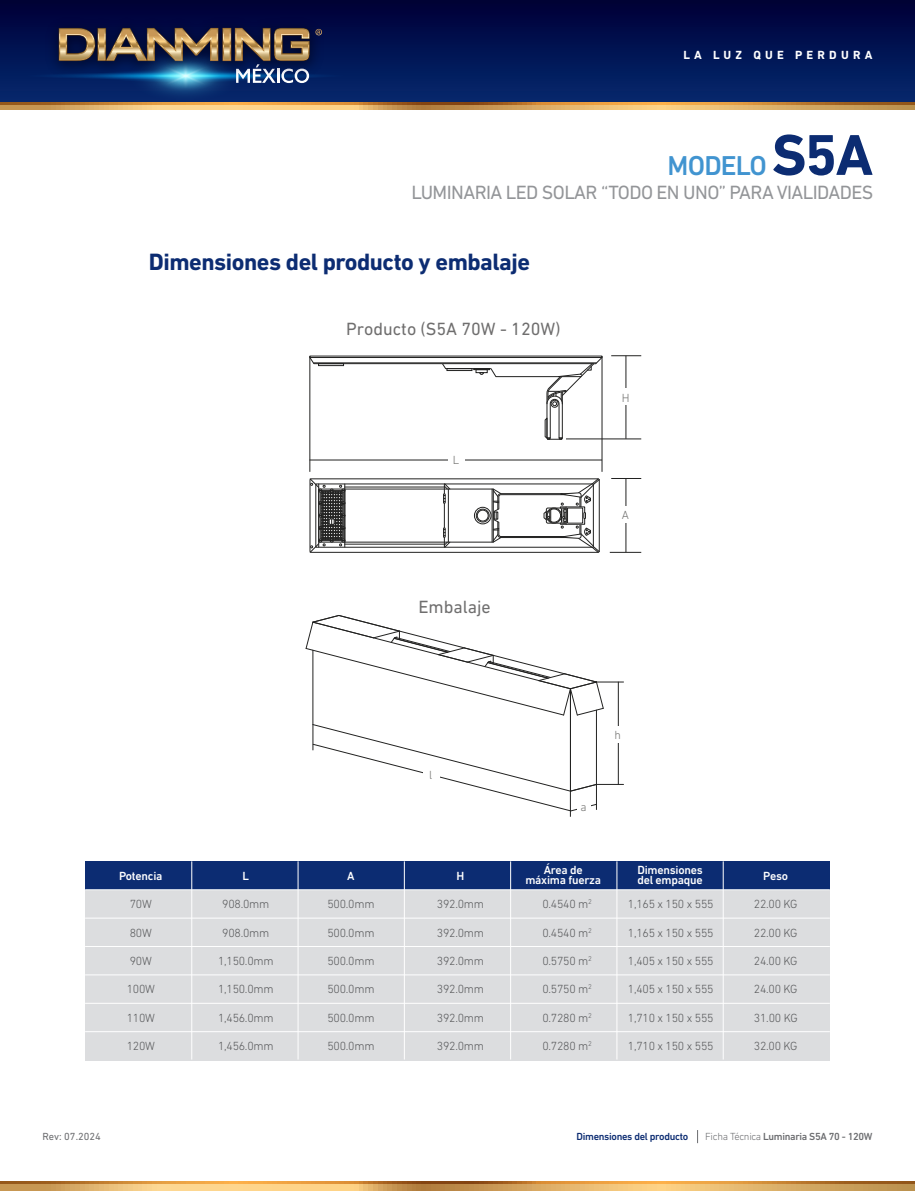
<style>
.page{position:relative;width:915px;height:1191px;background:#fff}
.page>*{position:absolute;margin:0;border:0;box-sizing:border-box;transform-origin:0 0}
.t1{font:500 27.75px "DIN Next LT Pro";letter-spacing:-.03em;color:#4194d0}
.t2{font:700 24px "DIN Next LT Pro";letter-spacing:-.02em;color:#0c2c72}
.t3{font:19.5px "DIN Next LT Pro";letter-spacing:-.03em;color:#939598}
.t4{font:18px "DIN Next LT Pro";color:#6f6e6e}
.t5{font:300 12px "DIN Next LT Pro";letter-spacing:-.02em;color:#57585a}
.t6{font:500 12px "DIN Next LT Pro";letter-spacing:-.02em;color:#fff}
.t7{font:700 12px "DIN Next LT Pro";letter-spacing:.35em;color:#fff}
.t8{font:300 12px "DIN Next LT Pro";color:#70706e}
.t9{font:500 10.5px "DIN Next LT Pro";letter-spacing:-.03em;color:#6c6d70}
.t10{font:500 10.5px "DIN Next LT Pro";letter-spacing:-.03em;color:#0c2c72}
.t11{font:10.5px "DIN Next LT Pro";color:#6c6d70}
.s1{font-weight:700;font-size:58.5px;color:#0c2c72}
.s2{font-weight:300}
</style>
<div class="page">
<div style="left:0;top:0;width:914px;height:106px;background:linear-gradient(to bottom,#000039,#13306a)"></div>
<img style="left:4px;top:0;width:360px;height:110px">
<svg style="left:21px;top:28px;width:328px;height:75px;background:#354363"></svg>
<svg style="left:0;top:1183px;width:914px;height:8px;background:#ddae66"></svg>
<svg style="left:0;top:1181px;width:914px;height:2px;background:#c88131"></svg>
<svg style="left:0;top:104px;width:914px;height:5px;background:#dbaa62"></svg>
<svg style="left:0;top:103px;width:914px;height:1px"></svg>
<div style="left:85px;top:861px;width:744px;height:199px;background:#dcdddf"></div>
<div style="left:85px;top:861px;width:744px;height:29px;background:#0c2c72"></div>
<svg style="left:697px;top:1130px;width:1px;height:13px"></svg>
<hr style="left:85px;top:974px;width:744px;height:1px;background:#fff">
<hr style="left:85px;top:917px;width:744px;height:1px;background:#fff">
<hr style="left:85px;top:1031px;width:744px;height:1px;background:#fff">
<hr style="left:85px;top:889px;width:744px;height:1px;background:#fff">
<hr style="left:85px;top:1003px;width:744px;height:1px;background:#fff">
<hr style="left:85px;top:946px;width:744px;height:1px;background:#fff">
<hr style="left:297px;top:861px;width:1px;height:198px;background:#fff">
<hr style="left:191px;top:861px;width:1px;height:198px;background:#fff">
<hr style="left:404px;top:861px;width:1px;height:198px;background:#fff">
<hr style="left:510px;top:861px;width:1px;height:198px;background:#fff">
<hr style="left:616px;top:861px;width:1px;height:198px;background:#fff">
<hr style="left:722px;top:861px;width:1px;height:198px;background:#fff">
<hr style="left:611px;top:355px;width:30px;height:1px;background:#222221">
<hr style="left:566px;top:439px;width:75px;height:1px;background:#222221">
<hr style="left:625px;top:356px;width:1px;height:83px;background:#222221">
<div style="left:616px;top:388px;width:17px;height:17px;background:#fff"></div>
<hr style="left:611px;top:478px;width:30px;height:1px;background:#222221">
<hr style="left:609px;top:552px;width:32px;height:1px;background:#222221">
<hr style="left:625px;top:478px;width:1px;height:74px;background:#222221">
<div style="left:616px;top:506px;width:17px;height:16px;background:#fff"></div>
<svg style="left:310px;top:356px;width:291px;height:84px"></svg>
<hr style="left:309px;top:356px;width:1px;height:116px;background:#222221">
<hr style="left:601px;top:356px;width:1px;height:116px;background:#222221">
<hr style="left:309px;top:460px;width:293px;height:1px;background:#222221">
<hr style="left:310px;top:357px;width:291px;height:1px;background:#222221">
<div style="left:448px;top:452px;width:16px;height:17px;background:#fff"></div>
<div style="left:318px;top:363px;width:25px;height:3px;border:1px solid #222221"></div>
<div style="left:310px;top:478px;width:289px;height:74px;border:1px solid #222221"></div>
<hr style="left:491px;top:489px;width:1px;height:53px;background:#222221">
<div style="left:477px;top:510px;width:11px;height:11px;border:1px solid #222221;border-radius:50%"></div>
<div style="left:476px;top:509px;width:13px;height:13px;border:1px solid #222221;border-radius:50%"></div>
<div style="left:474px;top:507px;width:17px;height:17px;border:1px solid #222221;border-radius:50%"></div>
<svg style="left:492px;top:478px;width:107px;height:75px"></svg>
<hr style="left:448px;top:489px;width:1px;height:53px;background:#222221">
<hr style="left:444px;top:484px;width:1px;height:63px;background:#222221">
<hr style="left:344px;top:487px;width:100px;height:1px;background:#222221">
<svg style="left:443px;top:483px;width:7px;height:20px"></svg>
<hr style="left:344px;top:544px;width:100px;height:1px;background:#222221">
<svg style="left:309px;top:478px;width:36px;height:75px"></svg>
<svg style="left:443px;top:527px;width:7px;height:21px"></svg>
<svg style="left:305px;top:615px;width:318px;height:201px"></svg>
<div style="left:610px;top:726px;width:16px;height:17px;background:#fff"></div>
<div style="left:576px;top:799px;width:14px;height:17px;background:#fff"></div>
<div style="left:423px;top:766px;width:16px;height:17px;background:#fff"></div>
<p class="t7" style="left:683px;top:48px;width:190px">LA LUZ QUE PERDURA</p>
<h1 class="t1" style="left:667px;top:149px;width:207px">MODELO <span class="s1">S5A</span></h1>
<h3 class="t3" style="left:411px;top:181px;width:463px">LUMINARIA LED SOLAR “TODO EN UNO” PARA VIALIDADES</h3>
<p class="t2" style="left:149px;top:248px;width:382px">Dimensiones del producto y embalaje</p>
<p class="t4" style="left:346px;top:319px;width:216px">Producto (S5A 70W - 120W)</p>
<p class="t8" style="left:453px;top:453px;width:8px">L</p>
<p class="t4" style="left:418px;top:597px;width:74px">Embalaje</p>
<p class="t8" style="left:621px;top:391px;width:9px">H</p>
<p class="t8" style="left:621px;top:508px;width:9px">A</p>
<p class="t8" style="left:429px;top:768px;width:5px">l</p>
<p class="t8" style="left:580px;top:800px;width:8px">a</p>
<p class="t8" style="left:614px;top:728px;width:8px">h</p>
<p class="t6" style="left:543px;top:862px;width:41px">Área de</p>
<p class="t6" style="left:525px;top:873px;width:77px">máxima fuerza</p>
<p class="t6" style="left:637px;top:862px;width:67px">Dimensiones</p>
<p class="t6" style="left:637px;top:873px;width:67px">del empaque</p>
<p class="t6" style="left:119px;top:869px;width:45px">Potencia</p>
<p class="t6" style="left:242px;top:869px;width:8px">L</p>
<p class="t6" style="left:347px;top:869px;width:9px">A</p>
<p class="t6" style="left:456px;top:869px;width:9px">H</p>
<p class="t6" style="left:763px;top:869px;width:26px">Peso</p>
<p class="t5" style="left:130px;top:897px;width:24px">70W</p>
<p class="t5" style="left:222px;top:897px;width:49px">908.0mm</p>
<p class="t5" style="left:327px;top:897px;width:49px">500.0mm</p>
<p class="t5" style="left:437px;top:897px;width:49px">392.0mm</p>
<p class="t5" style="left:542px;top:897px;width:51px">0.4540 m<sup>2</sup></p>
<p class="t5" style="left:627px;top:897px;width:87px">1,165 x 150 x 555</p>
<p class="t5" style="left:753px;top:897px;width:45px">22.00 KG</p>
<p class="t5" style="left:130px;top:925px;width:24px">80W</p>
<p class="t5" style="left:222px;top:925px;width:49px">908.0mm</p>
<p class="t5" style="left:327px;top:925px;width:49px">500.0mm</p>
<p class="t5" style="left:437px;top:925px;width:49px">392.0mm</p>
<p class="t5" style="left:542px;top:925px;width:51px">0.4540 m<sup>2</sup></p>
<p class="t5" style="left:627px;top:925px;width:87px">1,165 x 150 x 555</p>
<p class="t5" style="left:753px;top:925px;width:45px">22.00 KG</p>
<p class="t5" style="left:130px;top:954px;width:24px">90W</p>
<p class="t5" style="left:218px;top:954px;width:57px">1,150.0mm</p>
<p class="t5" style="left:327px;top:954px;width:49px">500.0mm</p>
<p class="t5" style="left:437px;top:954px;width:49px">392.0mm</p>
<p class="t5" style="left:542px;top:954px;width:51px">0.5750 m<sup>2</sup></p>
<p class="t5" style="left:627px;top:954px;width:87px">1,405 x 150 x 555</p>
<p class="t5" style="left:753px;top:954px;width:45px">24.00 KG</p>
<p class="t5" style="left:127px;top:982px;width:30px">100W</p>
<p class="t5" style="left:218px;top:982px;width:57px">1,150.0mm</p>
<p class="t5" style="left:327px;top:982px;width:49px">500.0mm</p>
<p class="t5" style="left:437px;top:982px;width:49px">392.0mm</p>
<p class="t5" style="left:542px;top:982px;width:51px">0.5750 m<sup>2</sup></p>
<p class="t5" style="left:627px;top:982px;width:87px">1,405 x 150 x 555</p>
<p class="t5" style="left:753px;top:982px;width:45px">24.00 KG</p>
<p class="t5" style="left:127px;top:1010px;width:30px">110W</p>
<p class="t5" style="left:218px;top:1010px;width:57px">1,456.0mm</p>
<p class="t5" style="left:327px;top:1010px;width:49px">500.0mm</p>
<p class="t5" style="left:437px;top:1010px;width:49px">392.0mm</p>
<p class="t5" style="left:542px;top:1010px;width:51px">0.7280 m<sup>2</sup></p>
<p class="t5" style="left:627px;top:1010px;width:87px">1,710 x 150 x 555</p>
<p class="t5" style="left:753px;top:1010px;width:45px">31.00 KG</p>
<p class="t5" style="left:127px;top:1039px;width:30px">120W</p>
<p class="t5" style="left:218px;top:1039px;width:57px">1,456.0mm</p>
<p class="t5" style="left:327px;top:1039px;width:49px">500.0mm</p>
<p class="t5" style="left:437px;top:1039px;width:49px">392.0mm</p>
<p class="t5" style="left:542px;top:1039px;width:51px">0.7280 m<sup>2</sup></p>
<p class="t5" style="left:627px;top:1039px;width:87px">1,710 x 150 x 555</p>
<p class="t5" style="left:753px;top:1039px;width:45px">32.00 KG</p>
<p class="t11" style="left:43px;top:1130px;width:60px">Rev: 07.2024</p>
<p class="t10" style="left:576px;top:1130px;width:113px">Dimensiones del producto</p>
<p class="t9" style="left:705px;top:1130px;width:169px"><span class="s2">Ficha Técnica</span> Luminaria S5A 70 - 120W</p>
</div>
